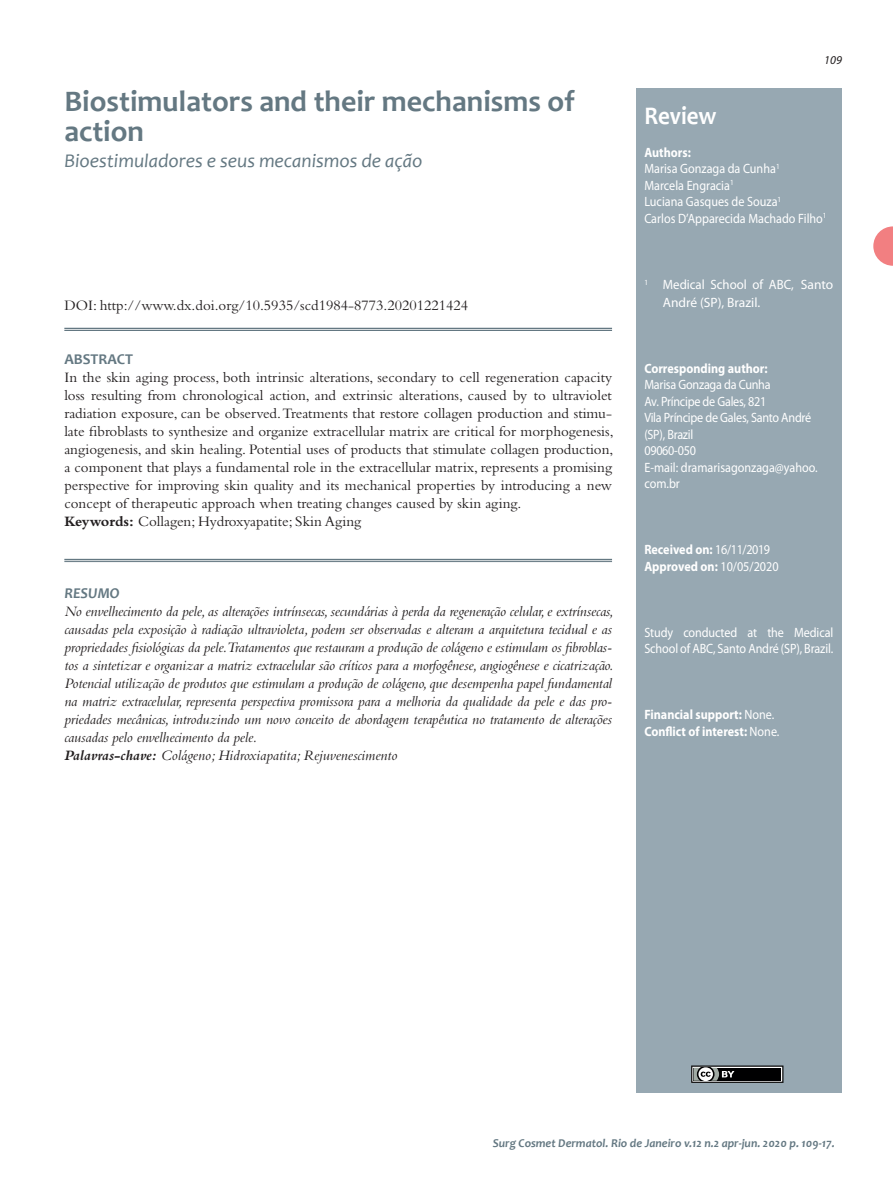
<style>
.page{position:relative;width:893px;height:1191px;background:#fff}
.page>*{position:absolute;margin:0;border:0;box-sizing:border-box;transform-origin:0 0}
.t1{font:700 30px/30px "Candara";color:#647882}
.t2{font:700 25.5px "Candara";color:#fff;scale:.9 1}
.t3{font:italic 19.5px "Candara";color:#647882}
.t4{font:italic 15px/18px "Bembo Std";letter-spacing:-.01em;color:#231f20;text-align:justify}
.t5{font:15px/18px "Bembo Std";color:#231f20;text-align:justify}
.t6{font:700 15px "Candara";color:#647882}
.t7{font:italic 700 15px "Candara";color:#647882}
.t8{font:13.5px/16.5px "Myriad Pro";letter-spacing:-.005em;color:#fff;scale:.9 1}
.t9{font:700 13.5px "Myriad Pro";color:#fff;scale:.9 1}
.t10{font:13.5px/17.2px "Myriad Pro";letter-spacing:-.005em;color:#fff;scale:.95 1}
.t11{font:italic 700 12px "Candara";color:#647882}
.t12{font:italic 12px "Myriad Pro";color:#231f20}
.s1{font-weight:700}
.s2{font-weight:400}
</style>
<div class="page">
<svg style="left:873px;top:226px;width:20px;height:40px"></svg>
<div style="left:636px;top:89px;width:206px;height:1004px;background:#97a8b2"></div>
<svg style="left:691px;top:1065px;width:92px;height:17px;background:#4b4d4d"></svg>
<hr style="left:64px;top:328px;width:548px;height:1px;background:#647882">
<hr style="left:64px;top:330px;width:548px;height:1px;background:#647882">
<hr style="left:64px;top:559px;width:548px;height:1px;background:#647882">
<hr style="left:64px;top:561px;width:548px;height:1px;background:#647882">
<p class="t1" style="left:64px;top:86px;width:512px">Biostimulators and their mechanisms of action</p>
<p class="t3" style="left:64px;top:148px;width:360px">Bioestimuladores e seus mecanismos de ação</p>
<p class="t5" style="left:64px;top:296px;width:405px">DOI: http://www.dx.doi.org/10.5935/scd1984-8773.20201221424</p>
<p class="t6" style="left:64px;top:349px;width:70px">ABSTRACT</p>
<p class="t5" style="left:64px;top:368px;width:551px">In the skin aging process, both intrinsic alterations, secondary to cell regeneration capacity loss resulting from chronological action, and extrinsic alterations, caused by to ultraviolet radiation exposure, can be observed. Treatments that restore collagen production and stimu&shy;late fibroblasts to synthesize and organize extracellular matrix are critical for morphogenesis, angiogenesis, and skin healing. Potential uses of products that stimulate collagen production, a component that plays a fundamental role in the extracellular matrix, represents a promising perspective for improving skin quality and its mechanical properties by introducing a new concept of therapeutic approach when treating changes caused by skin aging.</p>
<p class="t5" style="left:64px;top:512px;width:298px"><span class="s1">Keywords:</span> Collagen; Hydroxyapatite; Skin Aging</p>
<p class="t7" style="left:64px;top:583px;width:57px">RESUMO</p>
<p class="t4" style="left:64px;top:602px;width:551px">No envelhecimento da pele, as alterações intrínsecas, secundárias à perda da regeneração celular, e extrínsecas, causadas pela exposição à radiação ultravioleta, podem ser observadas e alteram a arquitetura tecidual e as propriedades fisiológicas da pele.Tratamentos que restauram a produção de colágeno e estimulam os fibroblas&shy;tos a sintetizar e organizar a matriz extracelular são críticos para a morfogênese, angiogênese e cicatrização.<br>Potencial utilização de produtos que estimulam a produção de colágeno, que desempenha papel fundamental na matriz extracelular, representa perspectiva promissora para a melhoria da qualidade da pele e das pro&shy;priedades mecânicas, introduzindo um novo conceito de abordagem terapêutica no tratamento de alterações causadas pelo envelhecimento da pele.</p>
<p class="t4" style="left:64px;top:746px;width:335px"><span class="s1">Palavras-chave:</span> Colágeno; Hidroxiapatita; Rejuvenescimento</p>
<p class="t12" style="left:824px;top:53px;width:19px">109</p>
<p class="t2" style="left:644px;top:99px;width:82px">Review</p>
<p class="t9" style="left:644px;top:144px;width:53px">Authors:</p>
<p class="t8" style="left:644px;top:161px;width:152px">Marisa Gonzaga da Cunha<sup>1</sup></p>
<p class="t8" style="left:644px;top:177px;width:101px">Marcela Engracia<sup>1</sup></p>
<p class="t8" style="left:644px;top:194px;width:154px">Luciana Gasques de Souza<sup>1</sup></p>
<p class="t8" style="left:644px;top:210px;width:204px">Carlos D’Apparecida Machado Filho<sup>1</sup></p>
<p class="t10" style="left:663px;top:276px;width:181px;text-indent:-18px"><sup>1</sup> Medical School of ABC, Santo<br>André (SP), Brazil.</p>
<p class="t9" style="left:644px;top:360px;width:138px">Corresponding author:</p>
<p class="t8" style="left:644px;top:377px;width:142px">Marisa Gonzaga da Cunha</p>
<p class="t8" style="left:644px;top:393px;width:137px">Av. Príncipe de Gales, 821</p>
<p class="t8" style="left:644px;top:410px;width:187px">Vila Príncipe de Gales, Santo André (SP), Brazil</p>
<p class="t8" style="left:644px;top:443px;width:59px">09060-050</p>
<p class="t8" style="left:644px;top:459px;width:194px">E-mail: dramarisagonzaga@yahoo. com.br</p>
<p class="t9" style="left:644px;top:542px;width:141px">Received on: <span class="s2">16/11/2019</span></p>
<p class="t9" style="left:644px;top:558px;width:151px">Approved on: <span class="s2">10/05/2020</span></p>
<p class="t8" style="left:644px;top:624px;width:211px">Study conducted at the Medical<br>School of ABC, Santo André (SP), Brazil.</p>
<p class="t9" style="left:644px;top:707px;width:146px">Financial support: <span class="s2">None.</span></p>
<p class="t9" style="left:644px;top:723px;width:152px">Conflict of interest: <span class="s2">None.</span></p>
<p class="t11" style="left:493px;top:1136px;width:343px">Surg Cosmet Dermatol. Rio de Janeiro v.12 n.2 apr-jun. 2020 p. 109-17.</p>
</div>
